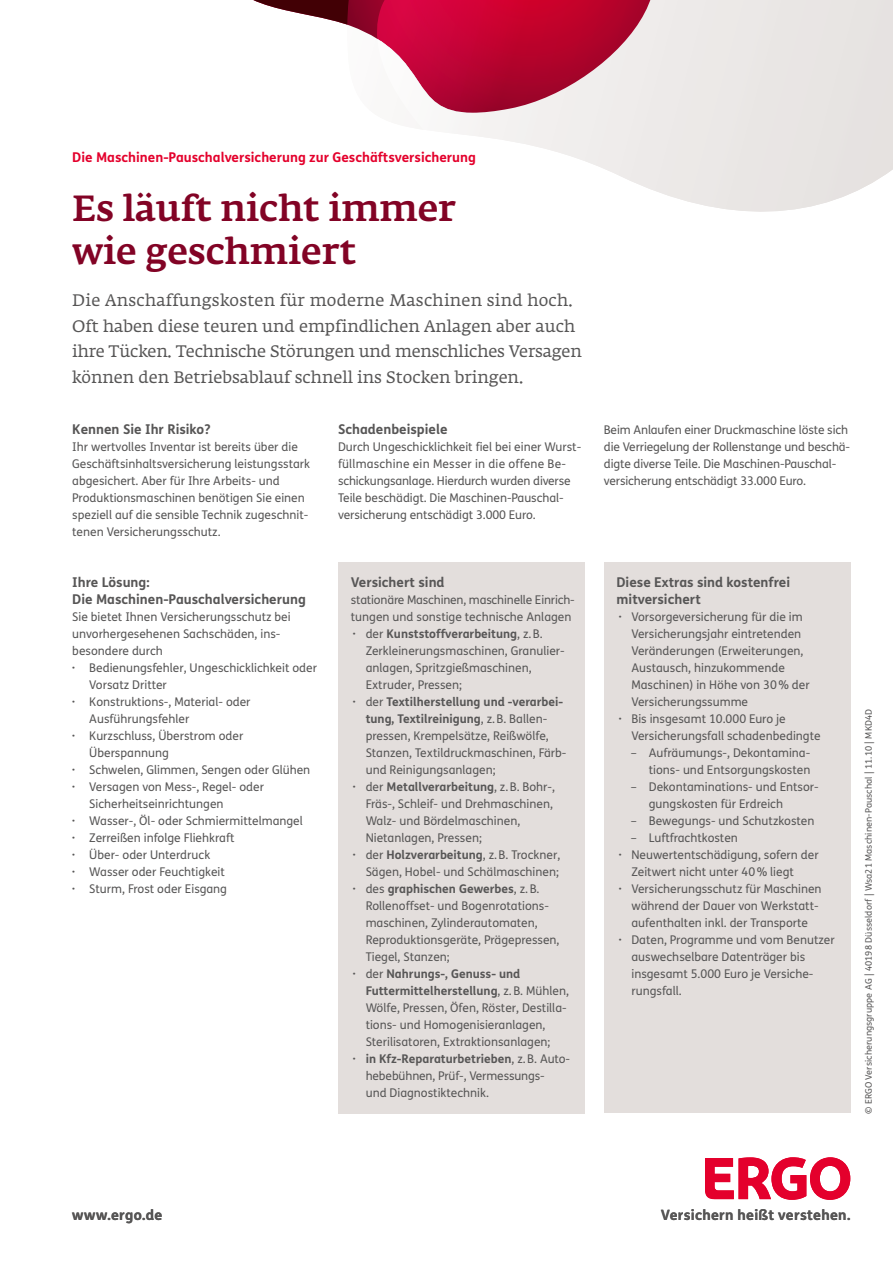
<style>
.page{position:relative;width:893px;height:1263px;background:#fff}
.page>*{position:absolute;margin:0;border:0;box-sizing:border-box;transform-origin:0 0}
.t1{font:500 36px/42.5px "Fedra Serif A Pro";color:#820325}
.t2{font:16.5px/25.5px "Fedra Serif A Pro";color:#575656}
.t3{font:700 14.25px "FS Me";letter-spacing:.02em;color:#575656}
.t4{font:700 13.5px/17px "FS Me";color:#575656}
.t5{font:700 13.5px "FS Me";color:#e4002c}
.t6{font:12px/17px "FS Me";color:#575656}
.t7{font:700 12px "FS Me";color:#575656}
.t8{font:9px "FS Me";letter-spacing:.01em;color:#575656}
.s1{font-weight:700}
.s2{font-weight:400}
</style>
<div class="page">
<div style="left:338px;top:563px;width:247px;height:551px;background:#e3dedc"></div>
<svg style="left:705px;top:1157px;width:145px;height:43px"></svg>
<div style="left:662px;top:0;width:231px;height:212px;background:#e9e6e4"></div>
<svg style="left:253px;top:0;width:109px;height:31px"></svg>
<svg style="left:362px;top:0;width:300px;height:193px"></svg>
<div style="left:604px;top:563px;width:246px;height:550px;background:#e3dedc"></div>
<p class="t5" style="left:72px;top:146px;width:405px">Die Maschinen-Pauschalversicherung zur Geschäftsversicherung</p>
<h1 class="t1" style="left:72px;top:187px;width:385px">Es läuft nicht immer wie geschmiert</h1>
<p class="t2" style="left:72px;top:288px;width:511px">Die Anschaffungskosten für moderne Maschinen sind hoch.<br>Oft haben diese teuren und empfindlichen Anlagen aber auch ihre Tücken. Technische Störungen und menschliches Versagen können den Betriebsablauf schnell ins Stocken bringen.</p>
<p class="t4" style="left:72px;top:420px;width:140px">Kennen Sie Ihr Risiko?</p>
<p class="t6" style="left:72px;top:438px;width:239px">Ihr wertvolles Inventar ist bereits über die Geschäftsinhaltsversicherung leistungsstark abgesichert. Aber für Ihre Arbeits- und Produktionsmaschinen benötigen Sie einen speziell auf die sensible Technik zugeschnit&shy;tenen Versicherungsschutz.</p>
<p class="t4" style="left:72px;top:573px;width:235px">Ihre Lösung:<br>Die Maschinen-Pauschalversicherung</p>
<p class="t6" style="left:72px;top:608px;width:220px">Sie bietet Ihnen Versicherungsschutz bei</p>
<p class="t6" style="left:72px;top:625px;width:209px">unvorhergesehenen Sachschäden, ins-</p>
<p class="t6" style="left:72px;top:642px;width:92px">besondere durch</p>
<p class="t6" style="left:72px;top:659px;width:246px"><span class="s1">·</span> Bedienungsfehler, Ungeschicklichkeit oder</p>
<p class="t6" style="left:89px;top:676px;width:79px">Vorsatz Dritter</p>
<p class="t6" style="left:72px;top:693px;width:180px"><span class="s1">·</span> Konstruktions-, Material- oder</p>
<p class="t6" style="left:89px;top:710px;width:102px">Ausführungsfehler</p>
<p class="t6" style="left:72px;top:727px;width:173px"><span class="s1">·</span> Kurzschluss, Überstrom oder</p>
<p class="t6" style="left:89px;top:744px;width:81px">Überspannung</p>
<p class="t6" style="left:72px;top:761px;width:239px"><span class="s1">·</span> Schwelen, Glimmen, Sengen oder Glühen</p>
<p class="t6" style="left:72px;top:778px;width:193px"><span class="s1">·</span> Versagen von Mess-, Regel- oder</p>
<p class="t6" style="left:89px;top:795px;width:136px">Sicherheitseinrichtungen</p>
<p class="t6" style="left:72px;top:812px;width:232px"><span class="s1">·</span> Wasser-, Öl- oder Schmiermittelmangel</p>
<p class="t6" style="left:72px;top:829px;width:164px"><span class="s1">·</span> Zerreißen infolge Fliehkraft</p>
<p class="t6" style="left:72px;top:846px;width:139px"><span class="s1">·</span> Über- oder Unterdruck</p>
<p class="t6" style="left:72px;top:863px;width:154px"><span class="s1">·</span> Wasser oder Feuchtigkeit</p>
<p class="t6" style="left:72px;top:880px;width:156px"><span class="s1">·</span> Sturm, Frost oder Eisgang</p>
<p class="t4" style="left:338px;top:420px;width:111px">Schadenbeispiele</p>
<p class="t6" style="left:338px;top:438px;width:245px">Durch Ungeschicklichkeit fiel bei einer Wurst&shy;füllmaschine ein Messer in die offene Be&shy;schickungsanlage. Hierdurch wurden diverse Teile beschädigt. Die Maschinen-Pauschal&shy;versicherung entschädigt 3.000 Euro.</p>
<p class="t4" style="left:351px;top:573px;width:95px">Versichert sind</p>
<p class="t6" style="left:351px;top:591px;width:225px">stationäre Maschinen, maschinelle Einrich&shy;tungen und sonstige technische Anlagen <span class="s1">·</span> der <span class="s1">Kunststoffverarbeitung</span>, z.B.</p>
<p class="t6" style="left:366px;top:642px;width:201px">Zerkleinerungsmaschinen, Granulier-</p>
<p class="t6" style="left:366px;top:659px;width:167px">anlagen, Spritzgießmaschinen,</p>
<p class="t6" style="left:366px;top:676px;width:98px">Extruder, Pressen;</p>
<p class="t7" style="left:353px;top:692px;width:212px">· <span class="s2">der</span> Textilherstellung und -verarbei-</p>
<p class="t7" style="left:366px;top:709px;width:182px">tung, Textilreinigung<span class="s2">, z.B. Ballen-</span></p>
<p class="t6" style="left:366px;top:727px;width:185px">pressen, Krempelsätze, Reißwölfe,</p>
<p class="t6" style="left:366px;top:744px;width:202px">Stanzen, Textildruckmaschinen, Färb-</p>
<p class="t6" style="left:366px;top:761px;width:131px">und Reinigungsanlagen;</p>
<p class="t7" style="left:353px;top:777px;width:204px">· <span class="s2">der</span> Metallverarbeitung<span class="s2">, z.B. Bohr-,</span></p>
<p class="t6" style="left:366px;top:795px;width:189px">Fräs-, Schleif- und Drehmaschinen,</p>
<p class="t6" style="left:366px;top:812px;width:156px">Walz- und Bördelmaschinen,</p>
<p class="t6" style="left:366px;top:829px;width:118px">Nietanlagen, Pressen;</p>
<p class="t7" style="left:353px;top:845px;width:209px">· <span class="s2">der</span> Holzverarbeitung<span class="s2">, z.B. Trockner,</span></p>
<p class="t6" style="left:366px;top:863px;width:195px">Sägen, Hobel- und Schälmaschinen;</p>
<p class="t7" style="left:353px;top:879px;width:188px">· <span class="s2">des</span> graphischen Gewerbes<span class="s2">, z.B.</span></p>
<p class="t6" style="left:366px;top:897px;width:184px">Rollenoffset- und Bogenrotations-</p>
<p class="t6" style="left:366px;top:914px;width:174px">maschinen, Zylinderautomaten,</p>
<p class="t6" style="left:366px;top:931px;width:195px">Reproduktionsgeräte, Prägepressen,</p>
<p class="t6" style="left:366px;top:948px;width:86px">Tiegel, Stanzen;</p>
<p class="t7" style="left:353px;top:964px;width:169px">· <span class="s2">der</span> Nahrungs-, Genuss- und</p>
<p class="t7" style="left:366px;top:981px;width:205px">Futtermittelherstellung<span class="s2">, z.B. Mühlen,</span></p>
<p class="t6" style="left:366px;top:999px;width:203px">Wölfe, Pressen, Öfen, Röster, Destilla-</p>
<p class="t6" style="left:366px;top:1016px;width:181px">tions- und Homogenisieranlagen,</p>
<p class="t6" style="left:366px;top:1033px;width:186px">Sterilisatoren, Extraktionsanlagen;</p>
<p class="t7" style="left:353px;top:1049px;width:219px">· in Kfz-Reparaturbetrieben<span class="s2">, z.B. Auto-</span></p>
<p class="t6" style="left:366px;top:1067px;width:181px">hebebühnen, Prüf-, Vermessungs-</p>
<p class="t6" style="left:366px;top:1084px;width:125px">und Diagnostiktechnik.</p>
<p class="t6" style="left:604px;top:421px;width:248px">Beim Anlaufen einer Druckmaschine löste sich die Verriegelung der Rollenstange und beschä&shy;digte diverse Teile. Die Maschinen-Pauschal&shy;versicherung entschädigt 33.000 Euro.</p>
<p class="t4" style="left:617px;top:573px;width:175px">Diese Extras sind kostenfrei mitversichert</p>
<p class="t6" style="left:619px;top:608px;width:185px"><span class="s1">·</span> Vorsorgeversicherung für die im</p>
<p class="t6" style="left:631px;top:625px;width:171px">Versicherungsjahr eintretenden</p>
<p class="t6" style="left:631px;top:642px;width:174px">Veränderungen (Erweiterungen,</p>
<p class="t6" style="left:631px;top:659px;width:155px">Austausch, hinzukommende</p>
<p class="t6" style="left:631px;top:676px;width:180px">Maschinen) in Höhe von 30% der</p>
<p class="t6" style="left:631px;top:693px;width:118px">Versicherungssumme</p>
<p class="t6" style="left:619px;top:710px;width:169px"><span class="s1">·</span> Bis insgesamt 10.000 Euro je</p>
<p class="t6" style="left:631px;top:727px;width:191px">Versicherungsfall schadenbedingte</p>
<p class="t6" style="left:631px;top:744px;width:181px;text-align:right">– Aufräumungs-, Dekontamina&shy;tions- und Entsorgungskosten</p>
<p class="t6" style="left:649px;top:778px;width:171px;text-indent:-18px">– Dekontaminations- und Entsor&shy;gungskosten für Erdreich</p>
<p class="t6" style="left:631px;top:812px;width:185px">– Bewegungs- und Schutzkosten</p>
<p class="t6" style="left:631px;top:829px;width:109px">– Luftfrachtkosten</p>
<p class="t6" style="left:619px;top:846px;width:202px"><span class="s1">·</span> Neuwertentschädigung, sofern der</p>
<p class="t6" style="left:631px;top:863px;width:164px">Zeitwert nicht unter 40% liegt</p>
<p class="t6" style="left:619px;top:880px;width:204px"><span class="s1">·</span> Versicherungsschutz für Maschinen</p>
<p class="t6" style="left:631px;top:897px;width:188px">während der Dauer von Werkstatt-</p>
<p class="t6" style="left:631px;top:914px;width:178px">aufenthalten inkl. der Transporte</p>
<p class="t6" style="left:619px;top:931px;width:218px"><span class="s1">·</span> Daten, Programme und vom Benutzer</p>
<p class="t6" style="left:631px;top:948px;width:175px">auswechselbare Datenträger bis</p>
<p class="t6" style="left:631px;top:965px;width:184px">insgesamt 5.000 Euro je Versiche-</p>
<p class="t6" style="left:631px;top:982px;width:52px">rungsfall.</p>
<p class="t8" style="left:862px;top:1114px;width:407px;rotate:-90deg">© ERGO Versicherungsgruppe AG | 40198 Düsseldorf | Wsa21 Maschinen-Pauschal | 11.10 | MKD4D</p>
<p class="t3" style="left:72px;top:1204px;width:92px">www.ergo.de</p>
<p class="t3" style="left:661px;top:1204px;width:191px">Versichern heißt verstehen.</p>
</div>
